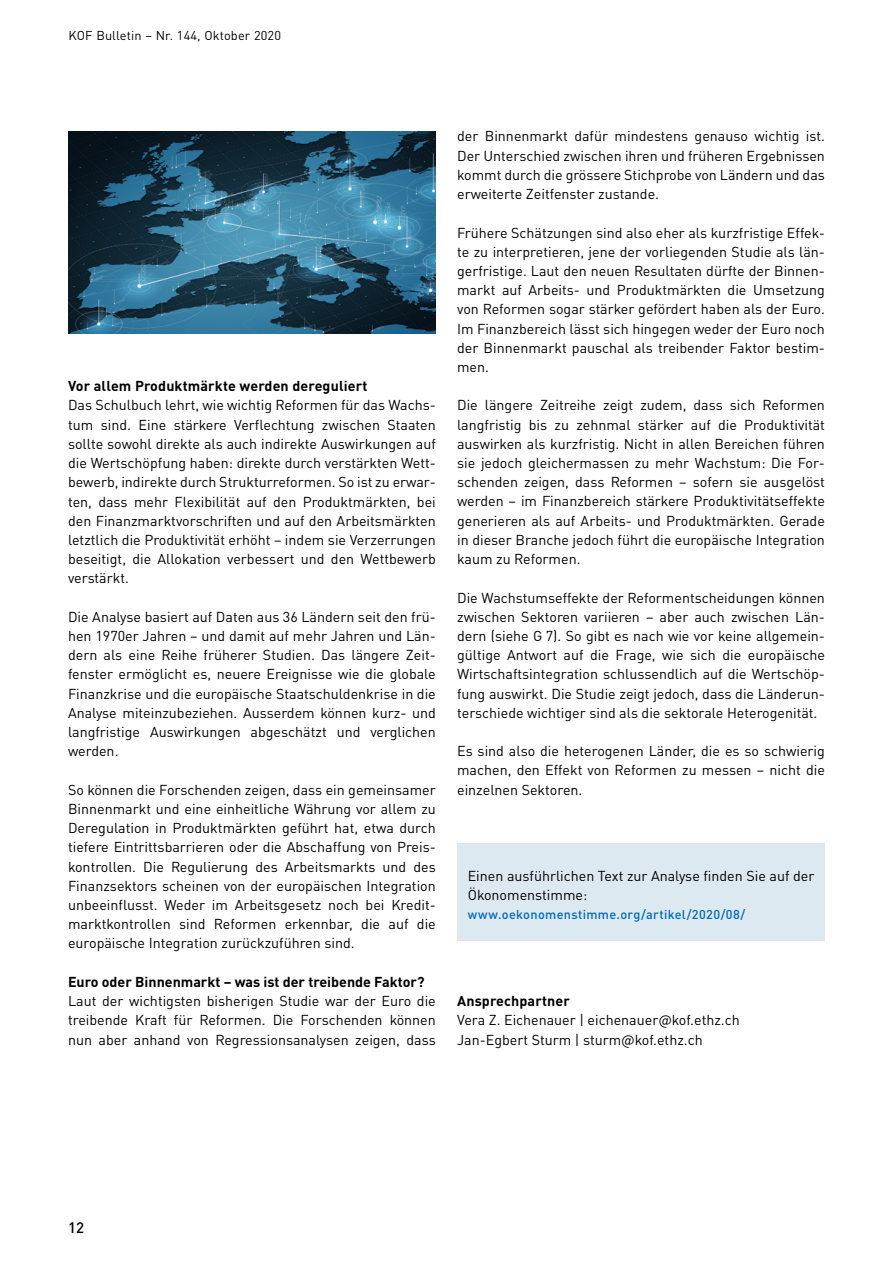
<style>
.page{position:relative;width:893px;height:1263px;background:#fff}
.page>*{position:absolute;margin:0;border:0;box-sizing:border-box;transform-origin:0 0}
.t1{font:500 15px "DIN Pro";color:#000}
.t2{font:14.25px/19.2px "DIN Pro";color:#000;text-align:justify}
.t3{font:700 14.25px "DIN Pro";letter-spacing:.005em;color:#000}
.t4{font:500 12.75px "DIN Pro";letter-spacing:.025em;color:#0069b4}
.t5{font:12.75px "DIN Pro";letter-spacing:.01em;color:#000}
</style>
<div class="page">
<div style="left:457px;top:844px;width:368px;height:22px;background:#dde9f0"></div>
<div style="left:457px;top:863px;width:368px;height:40px;background:#dde9f0"></div>
<div style="left:457px;top:900px;width:368px;height:22px;background:#dde9f0"></div>
<div style="left:457px;top:919px;width:368px;height:22px;background:#dde9f0"></div>
<img style="left:68px;top:132px;width:368px;height:202px">
<p class="t5" style="left:69px;top:25px;width:214px">KOF Bulletin – Nr. 144, Oktober 2020</p>
<p class="t3" style="left:68px;top:374px;width:301px">Vor allem Produktmärkte werden dereguliert</p>
<p class="t2" style="left:68px;top:394px;width:369px">Das Schulbuch lehrt, wie wichtig Reformen für das Wachs&shy;tum sind. Eine stärkere Verflechtung zwischen Staaten sollte sowohl direkte als auch indirekte Auswirkungen auf die Wertschöpfung haben: direkte durch verstärkten Wett&shy;bewerb, indirekte durch Strukturreformen. So ist zu erwar&shy;ten, dass mehr Flexibilität auf den Produktmärkten, bei den Finanzmarktvorschriften und auf den Arbeitsmärkten letztlich die Produktivität erhöht – indem sie Verzerrungen beseitigt, die Allokation verbessert und den Wettbewerb verstärkt.</p>
<p class="t2" style="left:68px;top:606px;width:369px;text-align:left">Die Analyse basiert auf Daten aus 36 Ländern seit den frü&shy;hen 1970er Jahren – und damit auf mehr Jahren und Län&shy;dern als eine Reihe früherer Studien. Das längere Zeit&shy;fenster ermöglicht es, neuere Ereignisse wie die globale Finanzkrise und die europäische Staatschuldenkrise in die Analyse miteinzubeziehen. Ausserdem können kurz- und langfristige Auswirkungen abgeschätzt und verglichen werden.</p>
<p class="t2" style="left:68px;top:778px;width:369px">So können die Forschenden zeigen, dass ein gemeinsamer Binnenmarkt und eine einheitliche Währung vor allem zu Deregulation in Produktmärkten geführt hat, etwa durch tiefere Eintrittsbarrieren oder die Abschaffung von Preis&shy;kontrollen. Die Regulierung des Arbeitsmarkts und des Finanzsektors scheinen von der europäischen Integration unbeeinflusst. Weder im Arbeitsgesetz noch bei Kredit&shy;marktkontrollen sind Reformen erkennbar, die auf die europäische Integration zurückzuführen sind.</p>
<p class="t3" style="left:68px;top:970px;width:358px">Euro oder Binnenmarkt – was ist der treibende Faktor?</p>
<p class="t2" style="left:68px;top:990px;width:369px">Laut der wichtigsten bisherigen Studie war der Euro die treibende Kraft für Reformen. Die Forschenden können nun aber anhand von Regressionsanalysen zeigen, dass</p>
<p class="t2" style="left:457px;top:125px;width:369px">der Binnenmarkt dafür mindestens genauso wichtig ist.<br>Der Unterschied zwischen ihren und früheren Ergebnissen kommt durch die grössere Stichprobe von Ländern und das erweiterte Zeitfenster zustande.</p>
<p class="t2" style="left:457px;top:221px;width:369px">Frühere Schätzungen sind also eher als kurzfristige Effek&shy;te zu interpretieren, jene der vorliegenden Studie als län&shy;gerfristige. Laut den neuen Resultaten dürfte der Binnen&shy;markt auf Arbeits- und Produktmärkten die Umsetzung von Reformen sogar stärker gefördert haben als der Euro.<br>Im Finanzbereich lässt sich hingegen weder der Euro noch der Binnenmarkt pauschal als treibender Faktor bestim&shy;men.</p>
<p class="t2" style="left:457px;top:394px;width:369px">Die längere Zeitreihe zeigt zudem, dass sich Reformen langfristig bis zu zehnmal stärker auf die Produktivität auswirken als kurzfristig. Nicht in allen Bereichen führen sie jedoch gleichermassen zu mehr Wachstum: Die For&shy;schenden zeigen, dass Reformen – sofern sie ausgelöst werden – im Finanzbereich stärkere Produktivitätseffekte generieren als auf Arbeits- und Produktmärkten. Gerade in dieser Branche jedoch führt die europäische Integration kaum zu Reformen.</p>
<p class="t2" style="left:457px;top:586px;width:369px">Die Wachstumseffekte der Reformentscheidungen können zwischen Sektoren variieren – aber auch zwischen Län&shy;dern (siehe G 7). So gibt es nach wie vor keine allgemein&shy;gültige Antwort auf die Frage, wie sich die europäische Wirtschaftsintegration schlussendlich auf die Wertschöp&shy;fung auswirkt. Die Studie zeigt jedoch, dass die Länderun&shy;terschiede wichtiger sind als die sektorale Heterogenität.</p>
<p class="t2" style="left:457px;top:740px;width:369px">Es sind also die heterogenen Länder, die es so schwierig machen, den Effekt von Reformen zu messen – nicht die einzelnen Sektoren.</p>
<p class="t2" style="left:468px;top:865px;width:348px;line-height:18.8px">Einen ausführlichen Text zur Analyse finden Sie auf der<br>Ökonomenstimme:</p>
<p class="t4" style="left:468px;top:904px;width:279px">www.oekonomenstimme.org/artikel/2020/08/</p>
<p class="t3" style="left:457px;top:989px;width:114px">Ansprechpartner</p>
<p class="t2" style="left:457px;top:1009px;width:284px">Vera Z. Eichenauer | eichenauer@kof.ethz.ch<br>Jan-Egbert Sturm | sturm@kof.ethz.ch</p>
<p class="t1" style="left:68px;top:1215px;width:18px">12</p>
</div>
